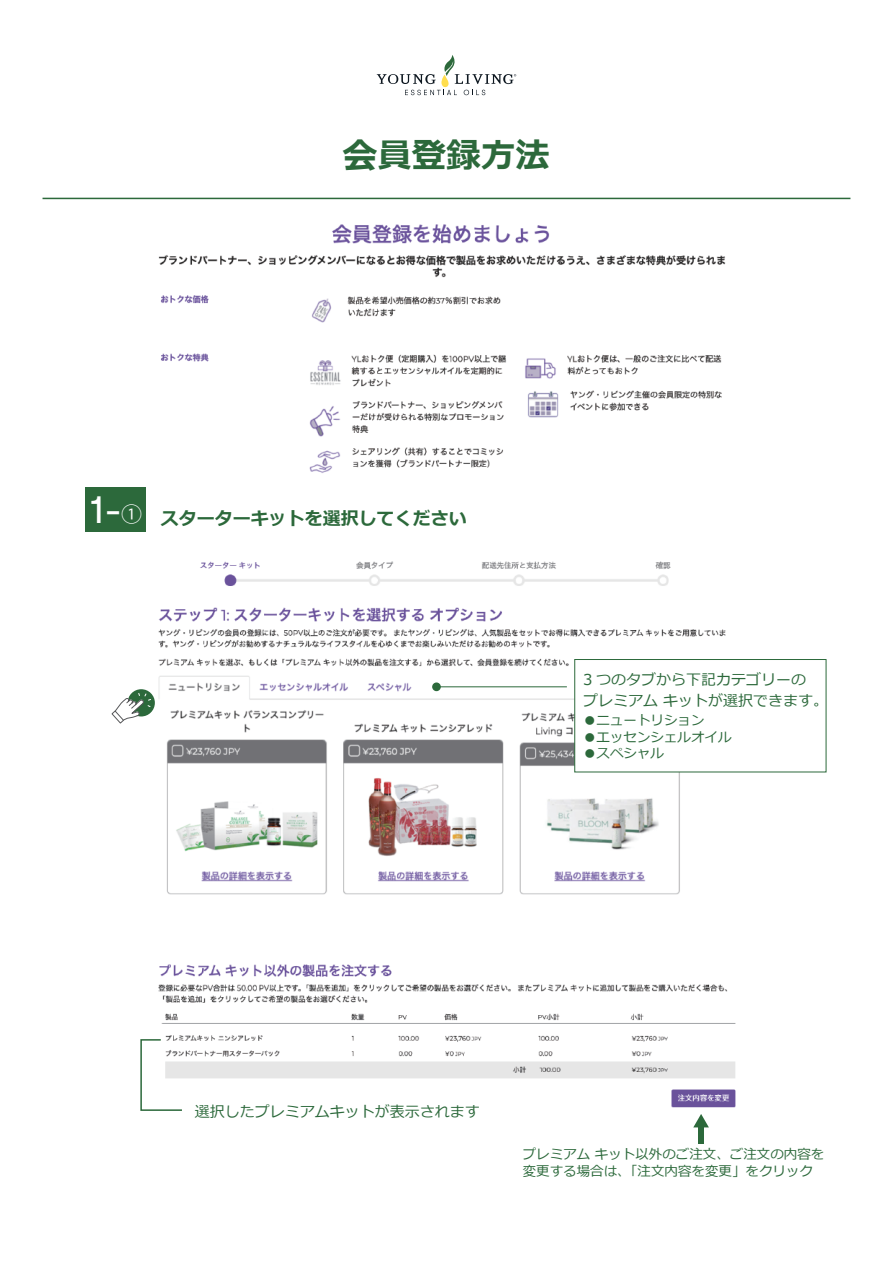
<style>
.page{position:relative;width:893px;height:1263px;background:#fff}
.page>*{position:absolute;margin:0;border:0;box-sizing:border-box;transform-origin:0 0}
.t1{font:700 34.5px "Meiryo";color:#2c693b}
.t2{font:700 18px "Meiryo";color:#2c693b}
.t3{font:15px/21px "Meiryo";color:#2c693b}
.t4{font:13.5px/16.5px "Meiryo";color:#2c693b}
.s1{font-family:"GT Walsheim Pro";font-weight:400;font-size:39.15px;color:#fff}
</style>
<div class="page">
<img style="left:152px;top:676px;width:558px;height:219px">
<img style="left:133px;top:224px;width:593px;height:265px">
<img style="left:158px;top:561px;width:568px;height:106px">
<div style="left:85px;top:488px;width:60px;height:44px;background:#2c693b"></div>
<hr style="left:43px;top:198px;width:807px;height:1px;background:#2c693b">
<img style="left:158px;top:964px;width:578px;height:144px">
<svg style="left:140px;top:1038px;width:43px;height:73px"></svg>
<div style="left:419px;top:953px;width:110px;height:25px;background:#fff"></div>
<svg style="left:693px;top:1114px;width:16px;height:13px"></svg>
<div style="left:698px;top:1125px;width:6px;height:19px;background:#2c693b"></div>
<div style="left:432px;top:682px;width:9px;height:9px;background:#2c693b;border-radius:50%"></div>
<hr style="left:439px;top:686px;width:128px;height:1px;background:#2c693b">
<svg style="left:128px;top:689px;width:27px;height:27px"></svg>
<div style="left:112px;top:711px;width:12px;height:12px;border:1px solid #57585a;border-radius:3px"></div>
<svg style="left:112px;top:692px;width:40px;height:30px"></svg>
<div style="left:574px;top:659px;width:252px;height:113px;background:#fff;border:1px solid #2c693b"></div>
<svg style="left:377px;top:55px;width:139px;height:40px"></svg>
<h1 class="t1" style="left:343px;top:131px;width:209px">会員登録方法</h1>
<h2 class="t2" style="left:90px;top:506px;width:378px"><span class="s1">1-</span><sup>①</sup> スターターキットを選択してください</h2>
<p class="t3" style="left:583px;top:670px;width:247px">3 つのタブから下記カテゴリーの<br>プレミアム キットが選択できます。</p>
<p class="t4" style="left:583px;top:713px;width:123px">●ニュートリション</p>
<p class="t4" style="left:583px;top:729px;width:150px">●エッセンシェルオイル</p>
<p class="t4" style="left:583px;top:746px;width:82px">●スペシャル</p>
<p class="t3" style="left:195px;top:1102px;width:286px">選択したプレミアムキットが表示されます</p>
<p class="t4" style="left:523px;top:1147px;width:303px">プレミアム キット以外のご注文、ご注文の内容を変更する場合は、「注文内容を変更」をクリック</p>
</div>
